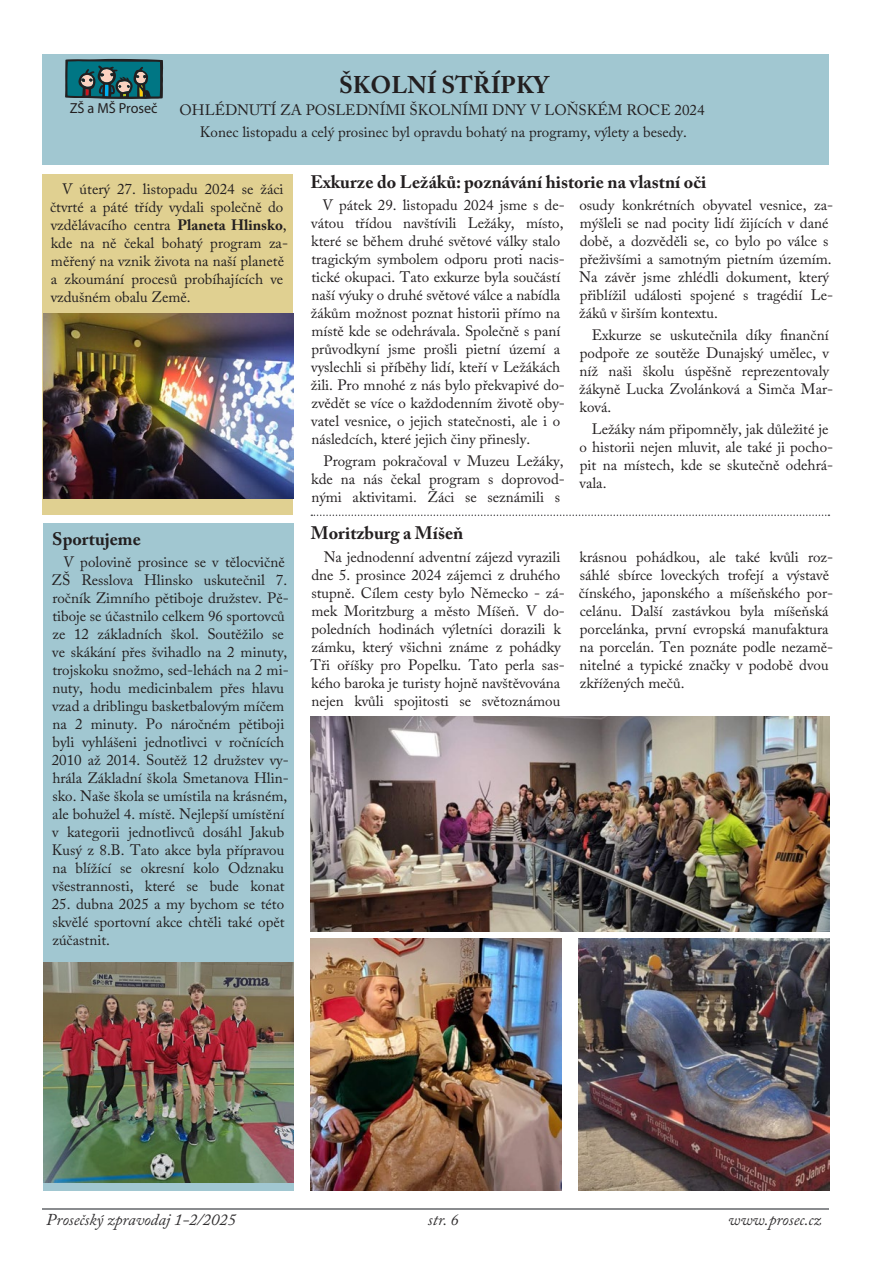
<style>
.page{position:relative;width:893px;height:1263px;background:#fff}
.page>*{position:absolute;margin:0;border:0;box-sizing:border-box;transform-origin:0 0}
.text{font:700 24px "Adobe Caslon Pro";color:#231f20}
.nadpis_článku{font:700 18px "Adobe Caslon Pro";color:#231f20}
.t1{font:italic 16.5px "Adobe Caslon Pro";color:#302e2f}
.text-2{font:15px/18px "Adobe Caslon Pro";color:#231f20}
.t2{font:14.55px "Myriad Pro";color:#231f20}
.s1{font-weight:700}
</style>
<div class="page">
<hr style="left:43px;top:1208px;width:786px;height:1px;background:#8a8c8f">
<div style="left:43px;top:54px;width:786px;height:110px;background:#a1c7d1"></div>
<svg style="left:65px;top:59px;width:98px;height:40px;background:#2a6267"></svg>
<svg style="left:311px;top:514px;width:518px;height:2px"></svg>
<div style="left:42px;top:174px;width:251px;height:340px;background:#e0d091"></div>
<img style="left:43px;top:313px;width:250px;height:185px">
<img style="left:311px;top:716px;width:518px;height:216px">
<div style="left:43px;top:523px;width:250px;height:668px;background:#a1c7d1"></div>
<img style="left:43px;top:962px;width:251px;height:220px">
<img style="left:311px;top:938px;width:250px;height:253px">
<img style="left:579px;top:938px;width:250px;height:253px">
<p class="t2" style="left:70px;top:100px;width:89px">ZŠ a MŠ Proseč</p>
<p class="text" style="left:339px;top:71px;width:211px">ŠKOLNÍ STŘÍPKY</p>
<p class="text-2" style="left:180px;top:101px;width:526px">OHLÉDNUTÍ ZA POSLEDNÍMI ŠKOLNÍMI DNY V LOŇSKÉM ROCE 2024</p>
<p class="text-2" style="left:200px;top:123px;width:489px">Konec listopadu a celý prosinec byl opravdu bohatý na programy, výlety a besedy.</p>
<p class="text-2" style="left:50px;top:180px;width:240px;text-indent:12px">V úterý 27. listopadu 2024 se žáci čtvrté a páté třídy vydali společně do vzdělávacího centra <span class="s1">Planeta Hlinsko</span>, kde na ně čekal bohatý program za&shy;měřený na vznik života na naší planetě a zkoumání procesů probíhajících ve vzdušném obalu Země.</p>
<p class="nadpis_článku" style="left:311px;top:171px;width:397px">Exkurze do Ležáků: poznávání historie na vlastní oči</p>
<p class="text-2" style="left:311px;top:196px;width:255px;text-indent:12px">V pátek 29. listopadu 2024 jsme s de&shy;vátou třídou navštívili Ležáky, místo, které se během druhé světové války stalo tragickým symbolem odporu proti nacis&shy;tické okupaci. Tato exkurze byla součástí naší výuky o druhé světové válce a nabídla žákům možnost poznat historii přímo na místě kde se odehrávala. Společně s paní průvodkyní jsme prošli pietní území a vyslechli si příběhy lidí, kteří v Ležákách žili. Pro mnohé z nás bylo překvapivé do&shy;zvědět se více o každodenním životě oby&shy;vatel vesnice, o jejich statečnosti, ale i o následcích, které jejich činy přinesly.</p>
<p class="text-2" style="left:311px;top:452px;width:255px;text-align:justify;text-indent:12px">Program pokračoval v Muzeu Ležáky, kde na nás čekal program s doprovod&shy;nými aktivitami. Žáci se seznámili s</p>
<p class="text-2" style="left:579px;top:196px;width:255px">osudy konkrétních obyvatel vesnice, za&shy;mýšleli se nad pocity lidí žijících v dané době, a dozvěděli se, co bylo po válce s přeživšími a samotným pietním územím.<br>Na závěr jsme zhlédli dokument, který přiblížil události spojené s tragédií Le&shy;žáků v širším kontextu.</p>
<p class="text-2" style="left:579px;top:326px;width:255px;text-indent:12px">Exkurze se uskutečnila díky finanční podpoře ze soutěže Dunajský umělec, v níž naši školu úspěšně reprezentovaly žákyně Lucka Zvolánková a Simča Mar&shy;ková.</p>
<p class="text-2" style="left:579px;top:420px;width:255px;text-indent:12px">Ležáky nám připomněly, jak důležité je o historii nejen mluvit, ale také ji pocho&shy;pit na místech, kde se skutečně odehrá&shy;vala.</p>
<p class="nadpis_článku" style="left:52px;top:528px;width:90px">Sportujeme</p>
<p class="text-2" style="left:52px;top:553px;width:239px;text-align:center">V polovině prosince se v tělocvičně ZŠ Resslova Hlinsko uskutečnil 7. ročník Zimního pětiboje družstev. Pě&shy;tiboje se účastnilo celkem 96 sportovců ze 12 základních škol. Soutěžilo se ve skákání přes švihadlo na 2 minuty, trojskoku snožmo, sed-lehách na 2 mi&shy;nuty, hodu medicinbalem přes hlavu vzad a driblingu basketbalovým míčem na 2 minuty. Po náročném pětiboji byli vyhlášeni jednotlivci v ročnících 2010 až 2014. Soutěž 12 družstev vy&shy;hrála Základní škola Smetanova Hlin&shy;sko. Naše škola se umístila na krásném, ale bohužel 4. místě. Nejlepší umístění v kategorii jednotlivců dosáhl Jakub Kusý z 8.B. Tato akce byla přípravou na blížící se okresní kolo Odznaku všestrannosti, které se bude konat</p>
<p class="text-2" style="left:52px;top:895px;width:234px;text-align:justify">25. dubna 2025 a my bychom se této skvělé sportovní akce chtěli také opět zúčastnit.</p>
<p class="nadpis_článku" style="left:311px;top:523px;width:154px">Moritzburg a Míšeň</p>
<p class="text-2" style="left:311px;top:547px;width:256px;text-align:center">Na jednodenní adventní zájezd vyrazili dne 5. prosince 2024 zájemci z druhého stupně. Cílem cesty bylo Německo - zá&shy;mek Moritzburg a město Míšeň. V do&shy;poledních hodinách výletníci dorazili k zámku, který všichni známe z pohádky Tři oříšky pro Popelku. Tato perla sas&shy;kého baroka je turisty hojně navštěvována nejen kvůli spojitosti se světoznámou</p>
<p class="text-2" style="left:579px;top:547px;width:256px">krásnou pohádkou, ale také kvůli roz&shy;sáhlé sbírce loveckých trofejí a výstavě čínského, japonského a míšeňského por&shy;celánu. Další zastávkou byla míšeňská porcelánka, první evropská manufaktura na porcelán. Ten poznáte podle nezamě&shy;nitelné a typické značky v podobě dvou zkřížených mečů.</p>
<p class="t1" style="left:46px;top:1210px;width:191px">Prosečský zpravodaj 1-2/2025</p>
<p class="t1" style="left:428px;top:1210px;width:32px">str. 6</p>
<p class="t1" style="left:728px;top:1210px;width:95px">www.prosec.cz</p>
</div>
